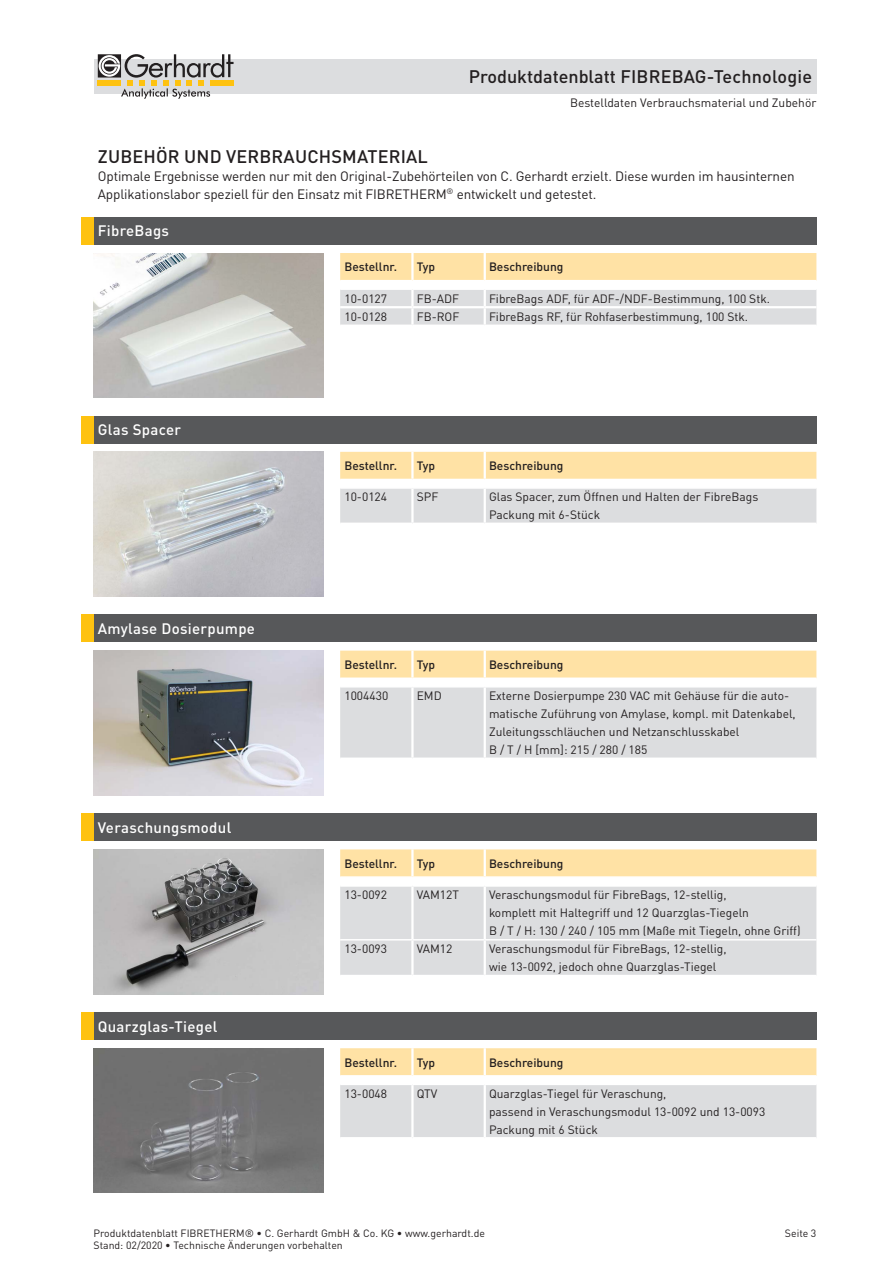
<style>
.page{position:relative;width:893px;height:1263px;background:#fff}
.page>*{position:absolute;margin:0;border:0;box-sizing:border-box;transform-origin:0 0}
.A1-Fließtext{font:500 18px "DINOT";letter-spacing:.01em;color:#231f20}
.t1{font:500 15px "DINOT";letter-spacing:.02em;color:#fff}
.A1-Fließtext-2{font:13.5px/18px "DINOT";letter-spacing:-.01em;color:#231f20}
.t2{font:12px/18px "DINOT";color:#231f20}
.t3{font:500 12px "DINOT";color:#231f20}
.t4{font:10.5px/12px "DINOT";color:#231f20}
</style>
<div class="page">
<div style="left:94px;top:59px;width:722px;height:34px;background:#dcdddf"></div>
<svg style="left:98px;top:54px;width:136px;height:45px"></svg>
<svg style="left:340px;top:253px;width:476px;height:72px"></svg>
<hr style="left:411px;top:253px;width:3px;height:27px;background:#fff">
<hr style="left:484px;top:253px;width:2px;height:27px;background:#fff">
<hr style="left:340px;top:280px;width:72px;height:1px;background:#fff">
<hr style="left:412px;top:280px;width:73px;height:1px;background:#fff">
<hr style="left:485px;top:280px;width:331px;height:1px;background:#fff">
<div style="left:81px;top:217px;width:13px;height:27px;background:#fec210"></div>
<div style="left:94px;top:217px;width:722px;height:27px;background:#57585a"></div>
<svg style="left:340px;top:452px;width:476px;height:71px;background:#ede2cb"></svg>
<hr style="left:340px;top:487px;width:72px;height:2px;background:#fff">
<hr style="left:412px;top:487px;width:73px;height:2px;background:#fff">
<hr style="left:485px;top:487px;width:331px;height:2px;background:#fff">
<hr style="left:411px;top:489px;width:3px;height:34px;background:#fff">
<hr style="left:484px;top:489px;width:2px;height:34px;background:#fff">
<hr style="left:411px;top:452px;width:3px;height:27px;background:#fff">
<hr style="left:484px;top:452px;width:2px;height:27px;background:#fff">
<hr style="left:340px;top:479px;width:72px;height:1px;background:#fff">
<hr style="left:412px;top:479px;width:73px;height:1px;background:#fff">
<hr style="left:485px;top:479px;width:331px;height:1px;background:#fff">
<div style="left:81px;top:416px;width:13px;height:27px;background:#fec210"></div>
<div style="left:94px;top:416px;width:722px;height:27px;background:#57585a"></div>
<svg style="left:340px;top:651px;width:476px;height:106px;background:#e7e0d2"></svg>
<hr style="left:340px;top:686px;width:72px;height:1px;background:#fff">
<hr style="left:412px;top:686px;width:73px;height:1px;background:#fff">
<hr style="left:485px;top:686px;width:331px;height:1px;background:#fff">
<hr style="left:411px;top:687px;width:3px;height:70px;background:#fff">
<hr style="left:484px;top:687px;width:2px;height:70px;background:#fff">
<hr style="left:411px;top:651px;width:3px;height:26px;background:#fff">
<hr style="left:484px;top:651px;width:2px;height:26px;background:#fff">
<hr style="left:340px;top:677px;width:72px;height:2px;background:#fff">
<hr style="left:412px;top:677px;width:73px;height:2px;background:#fff">
<hr style="left:485px;top:677px;width:331px;height:2px;background:#fff">
<div style="left:81px;top:614px;width:13px;height:28px;background:#fec210"></div>
<div style="left:94px;top:614px;width:722px;height:28px;background:#57585a"></div>
<svg style="left:340px;top:849px;width:476px;height:126px;background:#e5e0d4"></svg>
<hr style="left:340px;top:884px;width:72px;height:3px;background:#fff">
<hr style="left:412px;top:884px;width:73px;height:3px;background:#fff">
<hr style="left:411px;top:887px;width:3px;height:52px;background:#fff">
<hr style="left:485px;top:884px;width:331px;height:3px;background:#fff">
<hr style="left:484px;top:887px;width:2px;height:52px;background:#fff">
<hr style="left:411px;top:940px;width:3px;height:35px;background:#fff">
<hr style="left:484px;top:940px;width:2px;height:35px;background:#fff">
<hr style="left:340px;top:939px;width:72px;height:1px;background:#fff">
<hr style="left:412px;top:939px;width:73px;height:1px;background:#fff">
<hr style="left:485px;top:939px;width:331px;height:1px;background:#fff">
<hr style="left:411px;top:849px;width:3px;height:27px;background:#fff">
<hr style="left:484px;top:849px;width:2px;height:27px;background:#fff">
<hr style="left:340px;top:876px;width:72px;height:2px;background:#fff">
<hr style="left:412px;top:876px;width:73px;height:2px;background:#fff">
<hr style="left:485px;top:876px;width:331px;height:2px;background:#fff">
<div style="left:81px;top:813px;width:13px;height:28px;background:#fec210"></div>
<div style="left:94px;top:813px;width:722px;height:28px;background:#57585a"></div>
<svg style="left:340px;top:1048px;width:476px;height:89px;background:#eae1d0"></svg>
<hr style="left:340px;top:1084px;width:72px;height:1px;background:#fff">
<hr style="left:412px;top:1084px;width:73px;height:1px;background:#fff">
<hr style="left:485px;top:1084px;width:331px;height:1px;background:#fff">
<hr style="left:411px;top:1085px;width:3px;height:52px;background:#fff">
<hr style="left:484px;top:1085px;width:2px;height:52px;background:#fff">
<hr style="left:411px;top:1048px;width:3px;height:27px;background:#fff">
<hr style="left:484px;top:1048px;width:2px;height:27px;background:#fff">
<hr style="left:340px;top:1075px;width:72px;height:1px;background:#fff">
<hr style="left:412px;top:1075px;width:73px;height:1px;background:#fff">
<hr style="left:485px;top:1075px;width:331px;height:1px;background:#fff">
<div style="left:81px;top:1012px;width:13px;height:28px;background:#fec210"></div>
<div style="left:94px;top:1012px;width:722px;height:28px;background:#57585a"></div>
<img style="left:94px;top:253px;width:229px;height:145px">
<img style="left:94px;top:452px;width:229px;height:144px">
<img style="left:94px;top:651px;width:229px;height:144px">
<img style="left:94px;top:1048px;width:229px;height:145px">
<img style="left:94px;top:849px;width:229px;height:145px">
<h1 class="A1-Fließtext" style="left:469px;top:65px;width:345px">Produktdatenblatt FIBREBAG-Technologie</h1>
<p class="t2" style="left:570px;top:93px;width:248px">Bestelldaten Verbrauchsmaterial und Zubehör</p>
<p class="A1-Fließtext" style="left:98px;top:145px;width:332px">ZUBEHÖR UND VERBRAUCHSMATERIAL</p>
<p class="A1-Fließtext-2" style="left:98px;top:167px;width:698px">Optimale Ergebnisse werden nur mit den Original-Zubehörteilen von C. Gerhardt erzielt. Diese wurden im hausinternen<br>Applikationslabor speziell für den Einsatz mit FIBRETHERM<sup>®</sup> entwickelt und getestet.</p>
<p class="t1" style="left:98px;top:221px;width:73px">FibreBags</p>
<p class="t1" style="left:98px;top:420px;width:85px">Glas Spacer</p>
<p class="t1" style="left:98px;top:619px;width:159px">Amylase Dosierpumpe</p>
<p class="t1" style="left:98px;top:818px;width:135px">Veraschungsmodul</p>
<p class="t1" style="left:98px;top:1017px;width:121px">Quarzglas-Tiegel</p>
<p class="t3" style="left:344px;top:259px;width:54px">Bestellnr.</p>
<p class="t3" style="left:417px;top:259px;width:20px">Typ</p>
<p class="t3" style="left:489px;top:259px;width:76px">Beschreibung</p>
<p class="t2" style="left:344px;top:289px;width:44px">10-0127</p>
<p class="t2" style="left:417px;top:289px;width:44px">FB-ADF</p>
<p class="t2" style="left:489px;top:289px;width:282px">FibreBags ADF, für ADF-/NDF-Bestimmung, 100 Stk.</p>
<p class="t2" style="left:344px;top:307px;width:44px">10-0128</p>
<p class="t2" style="left:417px;top:307px;width:44px">FB-ROF</p>
<p class="t2" style="left:489px;top:307px;width:261px">FibreBags RF, für Rohfaserbestimmung, 100 Stk.</p>
<p class="t3" style="left:344px;top:458px;width:54px">Bestellnr.</p>
<p class="t3" style="left:417px;top:458px;width:20px">Typ</p>
<p class="t3" style="left:489px;top:458px;width:76px">Beschreibung</p>
<p class="t2" style="left:344px;top:488px;width:44px">10-0124</p>
<p class="t2" style="left:417px;top:488px;width:23px">SPF</p>
<p class="t2" style="left:489px;top:488px;width:271px">Glas Spacer, zum Öffnen und Halten der FibreBags</p>
<p class="t2" style="left:489px;top:506px;width:113px">Packung mit 6-Stück</p>
<p class="t3" style="left:344px;top:657px;width:54px">Bestellnr.</p>
<p class="t3" style="left:417px;top:657px;width:20px">Typ</p>
<p class="t3" style="left:489px;top:657px;width:76px">Beschreibung</p>
<p class="t2" style="left:344px;top:687px;width:45px">1004430</p>
<p class="t2" style="left:417px;top:687px;width:27px">EMD</p>
<p class="t2" style="left:489px;top:687px;width:308px">Externe Dosierpumpe 230 VAC mit Gehäuse für die auto&shy;matische Zuführung von Amylase, kompl. mit Datenkabel,<br>Zuleitungsschläuchen und Netzanschlusskabel</p>
<p class="t2" style="left:489px;top:741px;width:160px">B / T / H [mm]: 215 / 280 / 185</p>
<p class="t3" style="left:344px;top:856px;width:54px">Bestellnr.</p>
<p class="t3" style="left:417px;top:856px;width:20px">Typ</p>
<p class="t3" style="left:489px;top:856px;width:76px">Beschreibung</p>
<p class="t2" style="left:344px;top:885px;width:44px">13-0092</p>
<p class="t2" style="left:417px;top:885px;width:44px">VAM12T</p>
<p class="t2" style="left:489px;top:885px;width:239px">Veraschungsmodul für FibreBags, 12-stellig,</p>
<p class="t2" style="left:489px;top:903px;width:262px">komplett mit Haltegriff und 12 Quarzglas-Tiegeln</p>
<p class="t2" style="left:489px;top:921px;width:313px">B / T / H: 130 / 240 / 105 mm (Maße mit Tiegeln, ohne Griff)</p>
<p class="t2" style="left:344px;top:940px;width:44px">13-0093</p>
<p class="t2" style="left:417px;top:940px;width:37px">VAM12</p>
<p class="t2" style="left:489px;top:940px;width:239px">Veraschungsmodul für FibreBags, 12-stellig,</p>
<p class="t2" style="left:489px;top:958px;width:229px">wie 13-0092, jedoch ohne Quarzglas-Tiegel</p>
<p class="t3" style="left:344px;top:1055px;width:54px">Bestellnr.</p>
<p class="t3" style="left:417px;top:1055px;width:20px">Typ</p>
<p class="t3" style="left:489px;top:1055px;width:76px">Beschreibung</p>
<p class="t2" style="left:344px;top:1084px;width:44px">13-0048</p>
<p class="t2" style="left:417px;top:1084px;width:22px">QTV</p>
<p class="t2" style="left:489px;top:1084px;width:179px">Quarzglas-Tiegel für Veraschung,</p>
<p class="t2" style="left:489px;top:1102px;width:278px">passend in Veraschungsmodul 13-0092 und 13-0093</p>
<p class="t2" style="left:489px;top:1120px;width:110px">Packung mit 6 Stück</p>
<p class="t4" style="left:94px;top:1227px;width:393px">Produktdatenblatt FIBRETHERM® • C. Gerhardt GmbH &amp; Co. KG • www.gerhardt.de<br>Stand: 02/2020 • Technische Änderungen vorbehalten</p>
<p class="t4" style="left:785px;top:1227px;width:33px">Seite 3</p>
</div>
